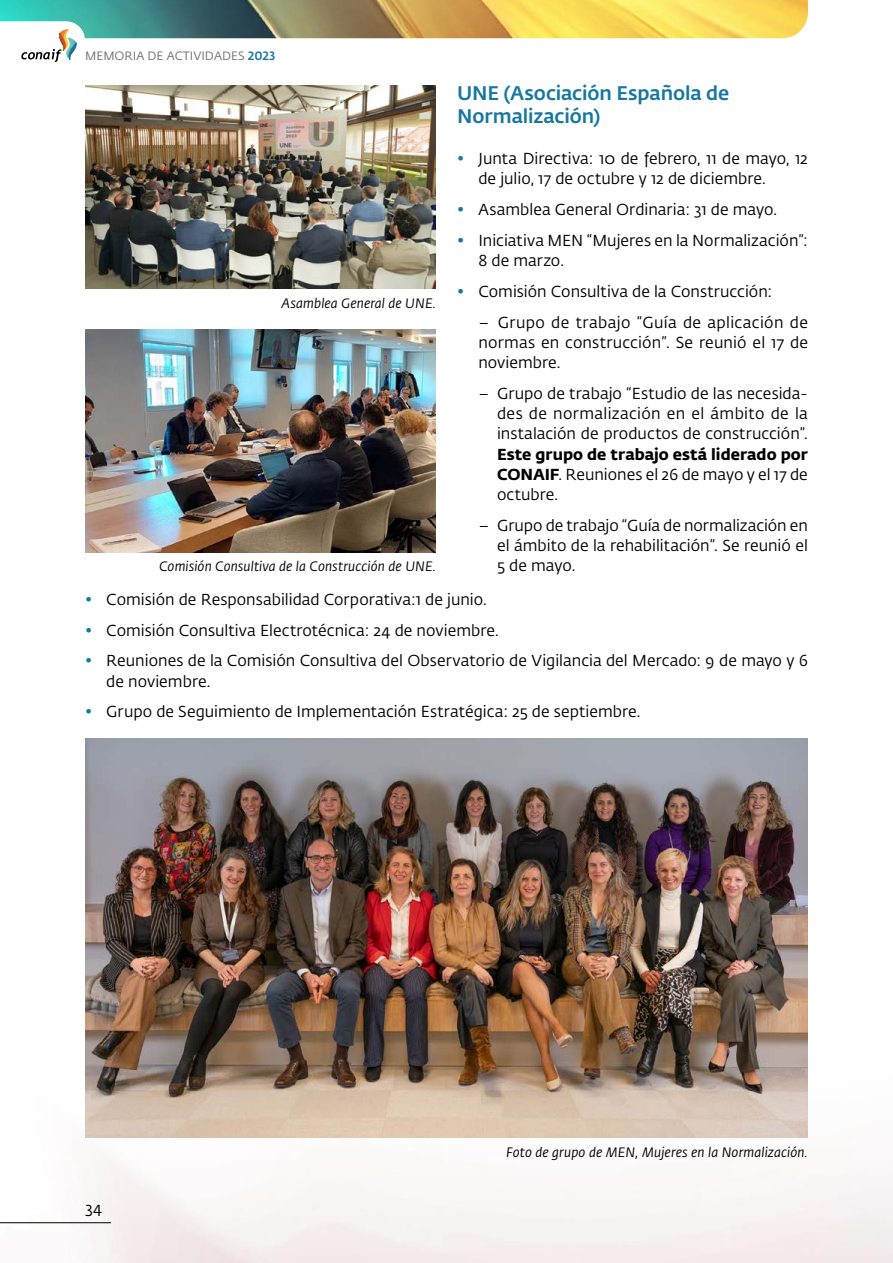
<style>
.page{position:relative;width:893px;height:1263px;background:#fff}
.page>*{position:absolute;margin:0;border:0;box-sizing:border-box;transform-origin:0 0}
.Titulo_2{font:500 19.5px/22.5px "Fedra Sans Pro";letter-spacing:-.005em;color:#1677a0}
.Texto_general{font:15.75px/20.2px "Fedra Sans Pro";color:#000}
.Pie_de_foto{font:italic 13.5px "Fedra Sans Pro";letter-spacing:.01em;color:#000}
.t1{font:12px "Fedra Sans Pro";color:#706f6f}
.s1{font-weight:500;color:#1677a0}
.s2{color:#1677a0}
.s3{font-weight:700}
</style>
<div class="page">
<img style="left:0;top:0;width:808px;height:38px">
<img style="left:85px;top:85px;width:351px;height:204px">
<img style="left:85px;top:329px;width:351px;height:223px">
<img style="left:85px;top:739px;width:723px;height:399px">
<hr style="left:0;top:1222px;width:111px;height:1px;background:#000">
<svg style="left:0;top:21px;width:85px;height:41px"></svg>
<p class="t1" style="left:85px;top:47px;width:192px">MEMORIA DE ACTIVIDADES <span class="s1">2023</span></p>
<p class="Titulo_2" style="left:457px;top:81px;width:274px">UNE (Asociación Española de<br>Normalización)</p>
<p class="Texto_general" style="left:478px;top:148px;width:331px;text-indent:-21px"><span class="s2">•</span> Junta Directiva: 10 de febrero, 11 de mayo, 12 de julio, 17 de octubre y 12 de diciembre.</p>
<p class="Texto_general" style="left:457px;top:199px;width:322px"><span class="s2">•</span> Asamblea General Ordinaria: 31 de mayo.</p>
<p class="Texto_general" style="left:478px;top:230px;width:331px;text-indent:-21px"><span class="s2">•</span> Iniciativa MEN “Mujeres en la Normalización”:<br>8 de marzo.</p>
<p class="Texto_general" style="left:457px;top:281px;width:316px"><span class="s2">•</span> Comisión Consultiva de la Construcción:</p>
<p class="Texto_general" style="left:478px;top:311px;width:331px;text-align:justify">– Grupo de trabajo “Guía de aplicación de normas en construcción”. Se reunió el 17 de noviembre.</p>
<p class="Texto_general" style="left:497px;top:383px;width:312px;text-align:justify;text-indent:-19px">– Grupo de trabajo “Estudio de las necesida&shy;des de normalización en el ámbito de la instalación de productos de construcción”.<br><span class="s3">Este grupo de trabajo está liderado por CONAIF</span>. Reuniones el 26 de mayo y el 17 de octubre.</p>
<p class="Texto_general" style="left:497px;top:515px;width:312px;text-align:justify;text-indent:-19px">– Grupo de trabajo “Guía de normalización en el ámbito de la rehabilitación”. Se reunió el 5 de mayo.</p>
<p class="Pie_de_foto" style="left:281px;top:294px;width:156px">Asamblea General de UNE.</p>
<p class="Pie_de_foto" style="left:159px;top:557px;width:278px">Comisión Consultiva de la Construcción de UNE.</p>
<p class="Texto_general" style="left:85px;top:589px;width:403px"><span class="s2">•</span> Comisión de Responsabilidad Corporativa:1 de junio.</p>
<p class="Texto_general" style="left:85px;top:619px;width:415px"><span class="s2">•</span> Comisión Consultiva Electrotécnica: 24 de noviembre.</p>
<p class="Texto_general" style="left:106px;top:650px;width:703px;text-indent:-21px"><span class="s2">•</span> Reuniones de la Comisión Consultiva del Observatorio de Vigilancia del Mercado: 9 de mayo y 6 de noviembre.</p>
<p class="Texto_general" style="left:85px;top:701px;width:557px"><span class="s2">•</span> Grupo de Seguimiento de Implementación Estratégica: 25 de septiembre.</p>
<p class="Texto_general" style="left:85px;top:1200px;width:19px">34</p>
<p class="Pie_de_foto" style="left:506px;top:1142px;width:303px">Foto de grupo de MEN, Mujeres en la Normalización.</p>
</div>
